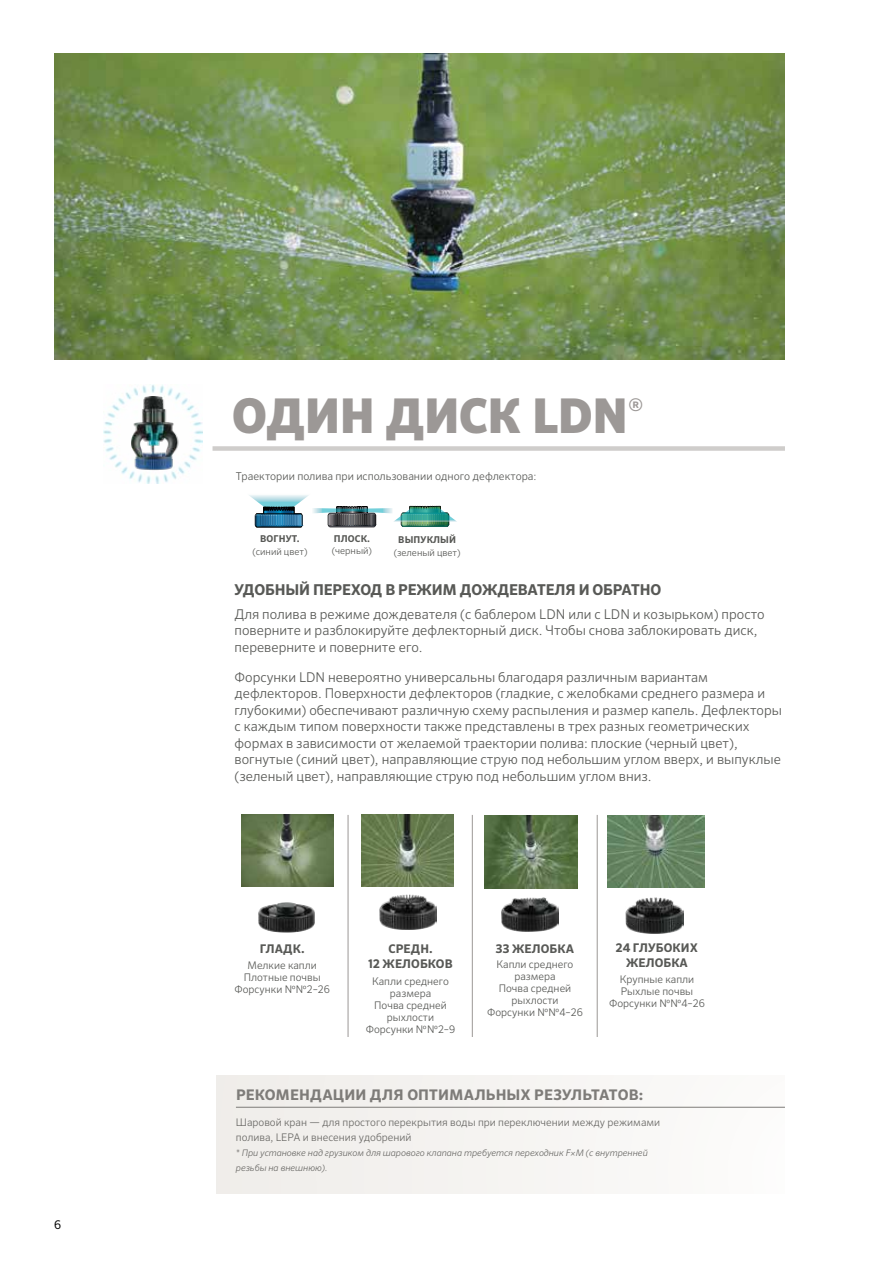
<style>
.page{position:relative;width:893px;height:1263px;background:#fff}
.page>*{position:absolute;margin:0;border:0;box-sizing:border-box;transform-origin:0 0}
.t1{font:900 48px "Sero Pro";letter-spacing:-.01em;color:#9c9896}
.t2{font:500 17.55px "Sero Pro";color:#9c9896}
.t3{font:700 15px "Sero Pro";letter-spacing:-.01em;color:#585956}
.t4{font:700 14.7px "Sero Pro";letter-spacing:.005em;color:#7e7c79}
.t5{font:300 13.5px/16.5px "Sero Pro";color:#585956}
.t6{font:700 12px/15px "Sero Pro";letter-spacing:.01em;color:#585956;text-align:center}
.t7{font:12px "Sero Pro";color:#000}
.t8{font:300 10.8px "Sero Pro";color:#585956}
.t9{font:300 10.5px/12px "Sero Pro";color:#585956;text-align:center}
.t10{font:300 10.5px/15px "Sero Pro";color:#6a6966}
.t11{font:300 9.45px "Sero Pro";color:#585956}
.t12{font:700 9.45px "Sero Pro";letter-spacing:.01em;color:#585956}
.t13{font:italic 300 9px/15px "Sero Pro";color:#6a6966}
</style>
<div class="page">
<img style="left:54px;top:54px;width:731px;height:305px">
<div style="left:213px;top:446px;width:572px;height:5px;background:#cfcdcb"></div>
<div style="left:216px;top:1075px;width:569px;height:118px;background:#f5f4f1"></div>
<hr style="left:236px;top:1107px;width:549px;height:1px;background:#7e7c79">
<img style="left:259px;top:902px;width:55px;height:31px">
<img style="left:242px;top:814px;width:92px;height:72px">
<img style="left:379px;top:894px;width:58px;height:36px">
<img style="left:362px;top:815px;width:92px;height:71px">
<img style="left:501px;top:897px;width:58px;height:34px">
<img style="left:485px;top:815px;width:92px;height:74px">
<img style="left:626px;top:897px;width:57px;height:36px">
<img style="left:608px;top:815px;width:96px;height:73px">
<hr style="left:348px;top:815px;width:1px;height:222px;background:#9c9896">
<hr style="left:472px;top:815px;width:1px;height:222px;background:#9c9896">
<hr style="left:597px;top:815px;width:1px;height:222px;background:#9c9896">
<img style="left:249px;top:495px;width:208px;height:33px">
<img style="left:104px;top:384px;width:99px;height:99px">
<img style="left:131px;top:396px;width:52px;height:75px">
<p class="t7" style="left:54px;top:1217px;width:9px">6</p>
<h1 class="t1" style="left:232px;top:386px;width:397px">ОДИН ДИСК LDN</h1>
<p class="t2" style="left:629px;top:394px;width:16px">®</p>
<p class="t8" style="left:236px;top:469px;width:302px">Траектории полива при использовании одного дефлектора:</p>
<p class="t12" style="left:260px;top:533px;width:41px">ВОГНУТ.</p>
<p class="t11" style="left:252px;top:546px;width:57px">(синий цвет)</p>
<p class="t12" style="left:334px;top:533px;width:38px">ПЛОСК.</p>
<p class="t11" style="left:332px;top:545px;width:42px">(черный)</p>
<p class="t12" style="left:398px;top:534px;width:59px">ВЫПУКЛЫЙ</p>
<p class="t11" style="left:394px;top:547px;width:68px">(зеленый цвет)</p>
<p class="t3" style="left:235px;top:581px;width:428px">УДОБНЫЙ ПЕРЕХОД В РЕЖИМ ДОЖДЕВАТЕЛЯ И ОБРАТНО</p>
<p class="t5" style="left:235px;top:605px;width:532px">Для полива в режиме дождевателя (с баблером LDN или с LDN и козырьком) просто поверните и разблокируйте дефлекторный диск. Чтобы снова заблокировать диск, переверните и поверните его.</p>
<p class="t5" style="left:235px;top:668px;width:549px">Форсунки LDN невероятно универсальны благодаря различным вариантам дефлекторов. Поверхности дефлекторов (гладкие, с желобками среднего размера и глубокими) обеспечивают различную схему распыления и размер капель. Дефлекторы с каждым типом поверхности также представлены в трех разных геометрических формах в зависимости от желаемой траектории полива: плоские (черный цвет), вогнутые (синий цвет), направляющие струю под небольшим углом вверх, и выпуклые (зеленый цвет), направляющие струю под небольшим углом вниз.</p>
<p class="t6" style="left:260px;top:941px;width:46px">ГЛАДК.</p>
<p class="t9" style="left:234px;top:959px;width:97px">Мелкие капли<br>Плотные почвы<br>Форсунки №№2–26</p>
<p class="t6" style="left:368px;top:941px;width:86px">СРЕДН.<br>12 ЖЕЛОБКОВ</p>
<p class="t9" style="left:366px;top:975px;width:91px">Капли среднего размера<br>Почва средней рыхлости<br>Форсунки №№2–9</p>
<p class="t6" style="left:496px;top:941px;width:80px">33 ЖЕЛОБКА</p>
<p class="t9" style="left:487px;top:958px;width:97px">Капли среднего размера<br>Почва средней рыхлости<br>Форсунки №№4–26</p>
<p class="t6" style="left:616px;top:940px;width:84px">24 ГЛУБОКИХ<br>ЖЕЛОБКА</p>
<p class="t9" style="left:609px;top:973px;width:97px">Крупные капли<br>Рыхлые почвы<br>Форсунки №№4–26</p>
<p class="t4" style="left:236px;top:1086px;width:409px">РЕКОМЕНДАЦИИ ДЛЯ ОПТИМАЛЬНЫХ РЕЗУЛЬТАТОВ:</p>
<p class="t10" style="left:236px;top:1115px;width:426px">Шаровой кран — для простого перекрытия воды при переключении между режимами полива, LEPA и внесения удобрений</p>
<p class="t13" style="left:236px;top:1145px;width:413px">* При установке над грузиком для шарового клапана требуется переходник F×M (с внутренней резьбы на внешнюю).</p>
</div>
